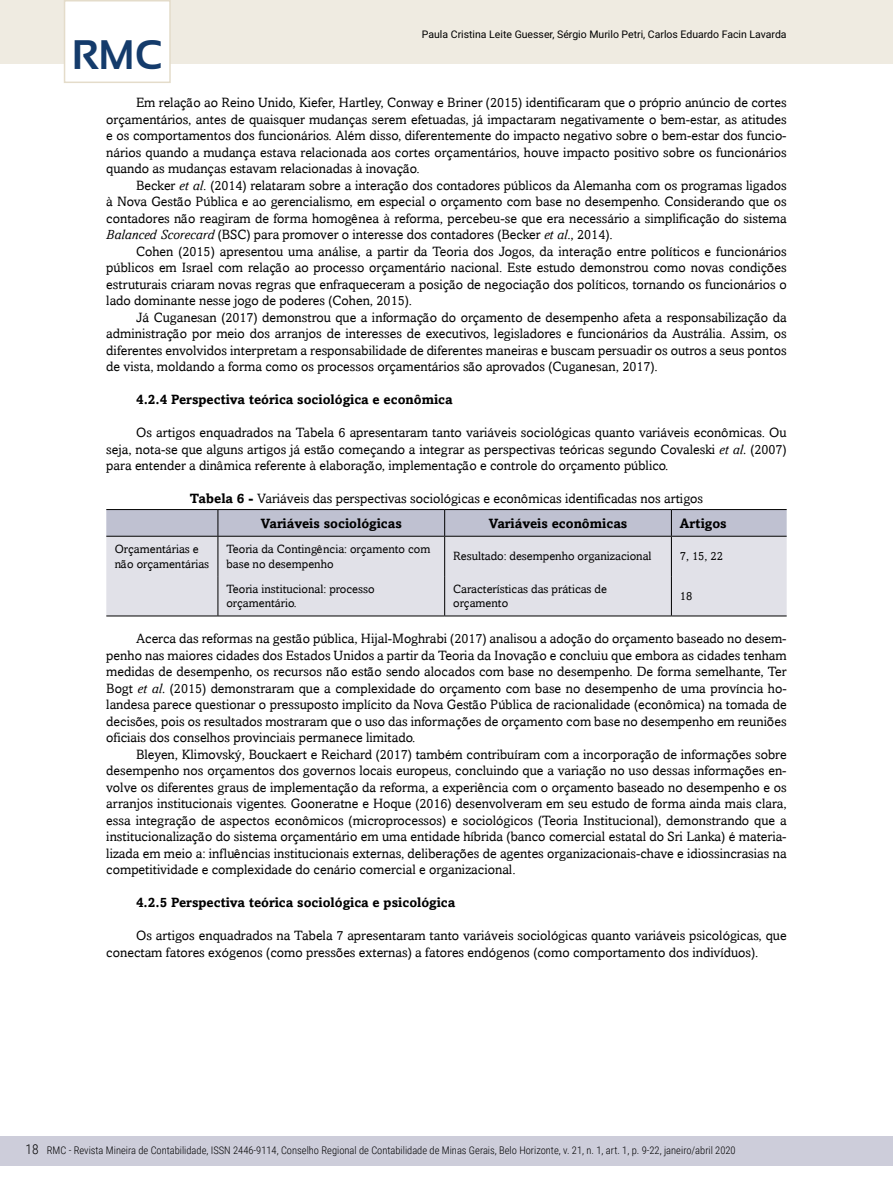
<style>
.page{position:relative;width:893px;height:1191px;background:#fff}
.page>*{position:absolute;margin:0;border:0;box-sizing:border-box;transform-origin:0 0}
.t1{font:700 41.25px "Sansation";color:#143b6b}
.t2{font:13.5px/16.5px "Amasis";color:#000;text-align:justify}
.t3{font:700 13.5px "Amasis";color:#000}
.t4{font:300 13.5px "Roboto Condensed";color:#000}
.t5{font:12px/14.4px "Amasis";color:#000}
.t6{font:300 10.5px "Roboto Condensed";color:#000}
.t7{font:10.5px "Roboto";color:#000}
.s1{font-style:italic}
.s2{font-weight:700}
</style>
<div class="page">
<div style="left:0;top:1135px;width:893px;height:30px;background:#cdcdda"></div>
<div style="left:0;top:0;width:893px;height:64px;background:#efebe1"></div>
<div style="left:64px;top:0;width:107px;height:83px;background:#fff;border:2px solid #e4dcca"></div>
<div style="left:106px;top:537px;width:681px;height:78px;background:#e1e1e8"></div>
<hr style="left:106px;top:536px;width:112px;height:1px;background:#000">
<hr style="left:218px;top:536px;width:227px;height:1px;background:#000">
<hr style="left:218px;top:536px;width:1px;height:40px;background:#000">
<hr style="left:445px;top:536px;width:226px;height:1px;background:#000">
<hr style="left:444px;top:536px;width:1px;height:40px;background:#000">
<hr style="left:671px;top:536px;width:116px;height:1px;background:#000">
<hr style="left:671px;top:536px;width:1px;height:40px;background:#000">
<svg style="left:106px;top:509px;width:681px;height:27px;background:#b5b7c6"></svg>
<hr style="left:671px;top:615px;width:116px;height:1px;background:#000">
<hr style="left:444px;top:576px;width:1px;height:39px;background:#000">
<hr style="left:671px;top:576px;width:1px;height:39px;background:#000">
<hr style="left:218px;top:615px;width:227px;height:1px;background:#000">
<hr style="left:445px;top:615px;width:226px;height:1px;background:#000">
<hr style="left:218px;top:576px;width:1px;height:39px;background:#000">
<hr style="left:106px;top:615px;width:112px;height:1px;background:#000">
<p class="t7" style="left:422px;top:27px;width:366px">Paula Cristina Leite Guesser, Sérgio Murilo Petri, Carlos Eduardo Facin Lavarda</p>
<h1 class="t1" style="left:72px;top:32px;width:92px">RMC</h1>
<p class="t2" style="left:106px;top:94px;width:682px;text-indent:30px">Em relação ao Reino Unido, Kiefer, Hartley, Conway e Briner (2015) identificaram que o próprio anúncio de cortes orçamentários, antes de quaisquer mudanças serem efetuadas, já impactaram negativamente o bem-estar, as atitudes e os comportamentos dos funcionários. Além disso, diferentemente do impacto negativo sobre o bem-estar dos funcio&shy;nários quando a mudança estava relacionada aos cortes orçamentários, houve impacto positivo sobre os funcionários quando as mudanças estavam relacionadas à inovação.</p>
<p class="t2" style="left:106px;top:177px;width:682px;text-indent:30px">Becker <span class="s1">et al</span>. (2014) relataram sobre a interação dos contadores públicos da Alemanha com os programas ligados à Nova Gestão Pública e ao gerencialismo, em especial o orçamento com base no desempenho. Considerando que os contadores não reagiram de forma homogênea à reforma, percebeu-se que era necessário a simplificação do sistema <span class="s1">Balanced Scorecard</span> (BSC) para promover o interesse dos contadores (Becker <span class="s1">et al</span>., 2014).</p>
<p class="t2" style="left:106px;top:243px;width:682px;text-indent:30px">Cohen (2015) apresentou uma análise, a partir da Teoria dos Jogos, da interação entre políticos e funcionários públicos em Israel com relação ao processo orçamentário nacional. Este estudo demonstrou como novas condições estruturais criaram novas regras que enfraqueceram a posição de negociação dos políticos, tornando os funcionários o lado dominante nesse jogo de poderes (Cohen, 2015).</p>
<p class="t2" style="left:106px;top:309px;width:682px;text-indent:30px">Já Cuganesan (2017) demonstrou que a informação do orçamento de desempenho afeta a responsabilização da administração por meio dos arranjos de interesses de executivos, legisladores e funcionários da Austrália. Assim, os diferentes envolvidos interpretam a responsabilidade de diferentes maneiras e buscam persuadir os outros a seus pontos de vista, moldando a forma como os processos orçamentários são aprovados (Cuganesan, 2017).</p>
<p class="t3" style="left:136px;top:391px;width:318px">4.2.4 Perspectiva teórica sociológica e econômica</p>
<p class="t2" style="left:106px;top:424px;width:682px;text-indent:30px">Os artigos enquadrados na Tabela 6 apresentaram tanto variáveis sociológicas quanto variáveis econômicas. Ou seja, nota-se que alguns artigos já estão começando a integrar as perspectivas teóricas segundo Covaleski <span class="s1">et al.</span> (2007) para entender a dinâmica referente à elaboração, implementação e controle do orçamento público.</p>
<p class="t2" style="left:261px;top:486px;width:444px;line-height:24.6px;text-indent:-71px"><span class="s2">Tabela 6 -</span> Variáveis das perspectivas sociológicas e econômicas identificadas nos artigos<br><span class="s2">Variáveis sociológicas</span></p>
<p class="t3" style="left:489px;top:515px;width:140px">Variáveis econômicas</p>
<p class="t3" style="left:680px;top:515px;width:48px">Artigos</p>
<p class="t5" style="left:115px;top:542px;width:96px">Orçamentárias e não orçamentárias</p>
<p class="t5" style="left:226px;top:542px;width:205px">Teoria da Contingência: orçamento com base no desempenho</p>
<p class="t5" style="left:453px;top:549px;width:200px">Resultado: desempenho organizacional</p>
<p class="t5" style="left:680px;top:549px;width:45px">7, 15, 22</p>
<p class="t5" style="left:226px;top:581px;width:150px">Teoria institucional: processo orçamentário.</p>
<p class="t5" style="left:453px;top:581px;width:155px">Características das práticas de orçamento</p>
<p class="t5" style="left:680px;top:589px;width:14px">18</p>
<p class="t2" style="left:106px;top:630px;width:682px;text-indent:30px">Acerca das reformas na gestão pública, Hijal-Moghrabi (2017) analisou a adoção do orçamento baseado no desem&shy;penho nas maiores cidades dos Estados Unidos a partir da Teoria da Inovação e concluiu que embora as cidades tenham medidas de desempenho, os recursos não estão sendo alocados com base no desempenho. De forma semelhante, Ter Bogt <span class="s1">et al.</span> (2015) demonstraram que a complexidade do orçamento com base no desempenho de uma província ho&shy;landesa parece questionar o pressuposto implícito da Nova Gestão Pública de racionalidade (econômica) na tomada de decisões, pois os resultados mostraram que o uso das informações de orçamento com base no desempenho em reuniões oficiais dos conselhos provinciais permanece limitado.</p>
<p class="t2" style="left:106px;top:746px;width:682px;text-indent:30px">Bleyen, Klimovský, Bouckaert e Reichard (2017) também contribuíram com a incorporação de informações sobre desempenho nos orçamentos dos governos locais europeus, concluindo que a variação no uso dessas informações en&shy;volve os diferentes graus de implementação da reforma, a experiência com o orçamento baseado no desempenho e os arranjos institucionais vigentes. Gooneratne e Hoque (2016) desenvolveram em seu estudo de forma ainda mais clara, essa integração de aspectos econômicos (microprocessos) e sociológicos (Teoria Institucional), demonstrando que a institucionalização do sistema orçamentário em uma entidade híbrida (banco comercial estatal do Sri Lanka) é materia&shy;lizada em meio a: influências institucionais externas, deliberações de agentes organizacionais-chave e idiossincrasias na competitividade e complexidade do cenário comercial e organizacional.</p>
<p class="t3" style="left:136px;top:894px;width:321px">4.2.5 Perspectiva teórica sociológica e psicológica</p>
<p class="t2" style="left:106px;top:927px;width:682px;text-indent:30px">Os artigos enquadrados na Tabela 7 apresentaram tanto variáveis sociológicas quanto variáveis psicológicas, que conectam fatores exógenos (como pressões externas) a fatores endógenos (como comportamento dos indivíduos).</p>
<p class="t4" style="left:26px;top:1140px;width:15px">18</p>
<p class="t6" style="left:47px;top:1143px;width:690px">RMC - Revista Mineira de Contabilidade, ISSN 2446-9114, Conselho Regional de Contabilidade de Minas Gerais, Belo Horizonte, v. 21, n. 1, art. 1, p. 9-22, janeiro/abril 2020</p>
</div>
